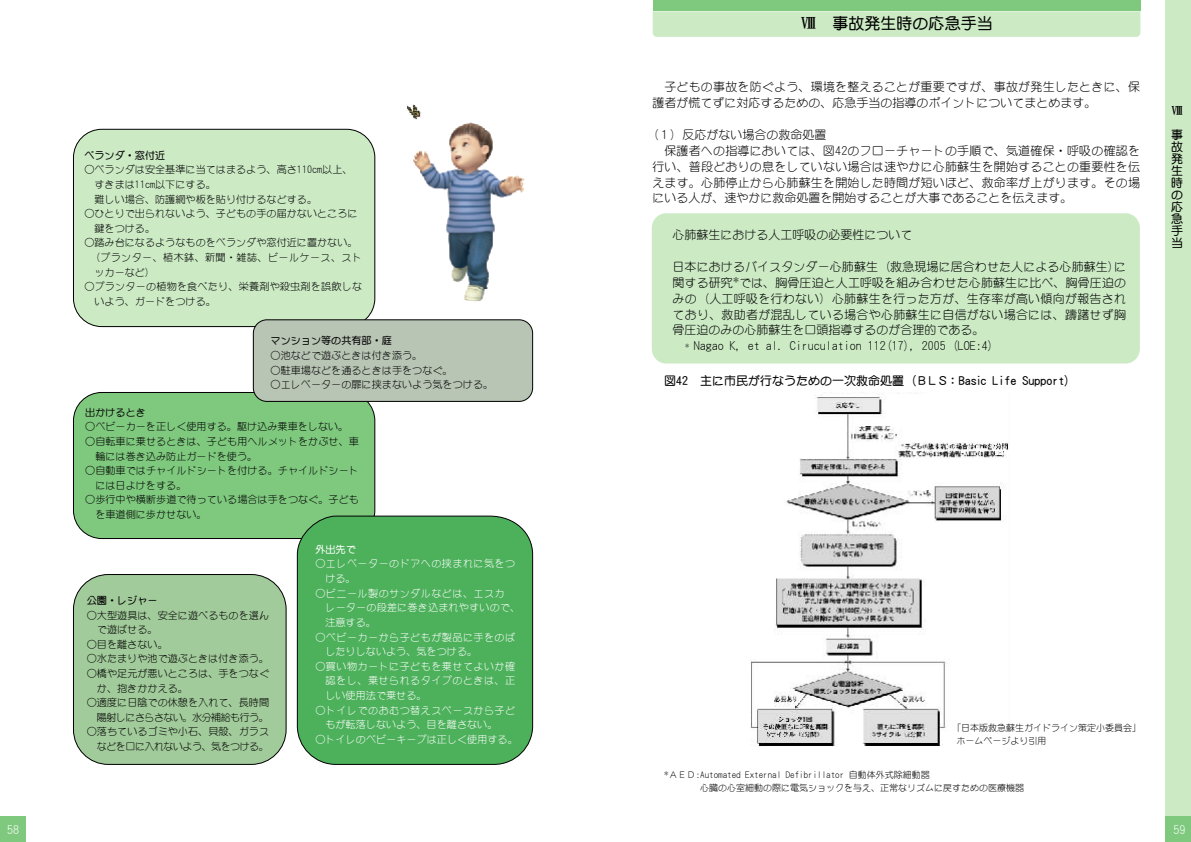
<style>
.page{position:relative;width:1191px;height:842px;background:#fff}
.page>*{position:absolute;margin:0;border:0;box-sizing:border-box;transform-origin:0 0}
.t1{font:16px "DF Maru Gothic Std W7";color:#000}
.t2{font:12px/15.9px "DF Maru Gothic Std W3";letter-spacing:.01em;color:#000}
.t3{font:12px/12px "DF Maru Gothic Std W7";color:#000;text-align:justify}
.t4{font:12px "DF Maru Gothic Std W3";color:#fff}
.t5{font:12px "DF Kai Sho Std W7";color:#000}
.t6{font:10.1px/14.6px "DF Maru Gothic Std W3";color:#000}
.t7{font:10.1px/14.6px "DF Maru Gothic Std W3";letter-spacing:.04em;color:#fff}
.t8{font:10.1px/14.6px "DF Maru Gothic Std W3";letter-spacing:.015em;color:#fff}
.t9{font:10.1px/14.6px "DF Maru Gothic Std W3";letter-spacing:-.025em;color:#000;text-align:right}
.t10{font:10.1px/14.6px "DF Maru Gothic Std W3";letter-spacing:-.05em;color:#000;text-align:right}
.t11{font:10.1px "DF Maru Gothic Std W7";color:#000}
.t12{font:10.1px "DF Maru Gothic Std W3";letter-spacing:.035em;color:#000}
.t13{font:10.1px "DF Maru Gothic Std W3";color:#fff}
.t14{font:10.1px "DF Maru Gothic Std W5";color:#000}
.t15{font:10.1px "DF Maru Gothic Std W7";color:#fff}
.t16{font:9px/12.8px "DF Maru Gothic Std W3";color:#000}
.s1{font-family:"DF Kai Sho Std W7"}
.s2{font-size:8.5px}
</style>
<div class="page">
<div style="left:1165px;top:0;width:26px;height:842px;background:#ccebc5"></div>
<div style="left:0;top:816px;width:25px;height:26px;background:#7fc97f"></div>
<div style="left:1165px;top:816px;width:26px;height:26px;background:#7fc97f"></div>
<div style="left:653px;top:0;width:487px;height:11px;background:#7fc97f"></div>
<div style="left:652px;top:11px;width:488px;height:26px;background:#ccebc5"></div>
<div style="left:73px;top:392px;width:302px;height:147px;background:#7fc97f;border:1px solid #000;border-radius:28px"></div>
<div style="left:73px;top:129px;width:302px;height:198px;background:#ccebc5;border:1px solid #000;border-radius:28px"></div>
<div style="left:253px;top:320px;width:280px;height:81px;background:#b8c4b4;border:1px solid #000;border-radius:14px"></div>
<div style="left:297px;top:516px;width:236px;height:249px;background:#4db15c"></div>
<div style="left:73px;top:574px;width:213px;height:190px;background:#a2cb9b;border:1px solid #000;border-radius:35px"></div>
<img style="left:750px;top:393px;width:259px;height:354px">
<div style="left:652px;top:213px;width:488px;height:150px;background:#ccebc5;border-radius:15px"></div>
<img style="left:407px;top:105px;width:117px;height:196px">
<p class="t11" style="left:84px;top:150px;width:82px">ベランダ・窓付近</p>
<p class="t6" style="left:94px;top:162px;width:260px;text-indent:-10px">○ベランダは安全基準に当てはまるよう、高さ110cm以上、すきまは11cm以下にする。<br>難しい場合、防護網や板を貼り付けるなどする。</p>
<p class="t6" style="left:94px;top:206px;width:265px;text-indent:-10px">○ひとりで出られないよう、子どもの手の届かないところに鍵をつける。</p>
<p class="t6" style="left:84px;top:235px;width:275px">○踏み台になるようなものをベランダや窓付近に置かない。</p>
<p class="t12" style="left:90px;top:252px;width:274px">（プランター、植木鉢、新聞・雑誌、ビールケース、スト</p>
<p class="t6" style="left:94px;top:264px;width:62px">ッカーなど）</p>
<p class="t6" style="left:94px;top:279px;width:269px;text-indent:-10px">○プランターの植物を食べたり、栄養剤や殺虫剤を誤飲しないよう、ガードをつける。</p>
<p class="t11" style="left:270px;top:335px;width:123px">マンション等の共有部・庭</p>
<p class="t6" style="left:270px;top:348px;width:153px">○池などで遊ぶときは付き添う。</p>
<p class="t6" style="left:270px;top:362px;width:184px">○駐車場などを通るときは手をつなぐ。</p>
<p class="t6" style="left:270px;top:377px;width:224px">○エレベーターの扉に挟まないよう気をつける。</p>
<p class="t14" style="left:85px;top:407px;width:62px">出かけるとき</p>
<p class="t6" style="left:85px;top:419px;width:265px">○ベビーカーを正しく使用する。駆け込み乗車をしない。</p>
<p class="t6" style="left:95px;top:434px;width:265px;text-indent:-10px">○自転車に乗せるときは、子ども用へルメットをかぶせ、車輪には巻き込み防止ガードを使う。</p>
<p class="t6" style="left:95px;top:463px;width:265px;text-indent:-10px">○自動車ではチャイルドシートを付ける。チャイルドシートには日よけをする。</p>
<p class="t6" style="left:95px;top:492px;width:265px;text-indent:-10px">○歩行中や横断歩道で待っている場合は手をつなぐ。子どもを車道側に歩かせない。</p>
<p class="t15" style="left:315px;top:544px;width:42px">外出先で</p>
<p class="t7" style="left:325px;top:556px;width:191px;text-indent:-10px">○エレベーターのドアへの挟まれに気をつける。</p>
<p class="t8" style="left:325px;top:586px;width:196px;text-indent:-10px">○ビニール製のサンダルなどは、エスカ<br>レーターの段差に巻き込まれやすいので、注意する。</p>
<p class="t7" style="left:325px;top:629px;width:191px;text-indent:-10px">○ベビーカーから子どもが製品に手をのばしたりしないよう、気をつける。</p>
<p class="t7" style="left:325px;top:659px;width:191px;text-align:justify;text-indent:-10px">○買い物カートに子どもを乗せてよいか確認をし、乗せられるタイプのときは、正しい使用法で乗せる。</p>
<p class="t7" style="left:325px;top:702px;width:191px;text-indent:-10px">○トイレでのおむつ替えスペースから子どもが転落しないよう、目を離さない。</p>
<p class="t13" style="left:315px;top:734px;width:204px">○トイレのベビーキープは正しく使用する。</p>
<p class="t11" style="left:87px;top:595px;width:72px">公園・レジャー</p>
<p class="t6" style="left:97px;top:607px;width:174px;text-indent:-10px">○大型遊具は、安全に遊べるものを選んで遊ばせる。</p>
<p class="t6" style="left:87px;top:637px;width:82px">○目を離さない。</p>
<p class="t6" style="left:87px;top:651px;width:184px">○水たまりや池で遊ぶときは付き添う。</p>
<p class="t6" style="left:97px;top:666px;width:174px;text-indent:-10px">○橋や足元が悪いところは、手をつなぐか、抱きかかえる。</p>
<p class="t9" style="left:87px;top:695px;width:184px">○適度に日陰での休憩を入れて、長時間陽射しにさらさない。水分補給も行う。</p>
<p class="t10" style="left:87px;top:724px;width:184px">○落ちているゴミや小石、貝殻、ガラスなどを口に入れないよう、気をつける。</p>
<h1 class="t1" style="left:800px;top:15px;width:193px"><span class="s1">Ⅷ</span> 事故発生時の応急手当</h1>
<p class="t2" style="left:652px;top:79px;width:489px;text-indent:12px">子どもの事故を防ぐよう、環境を整えることが重要ですが、事故が発生したときに、保護者が慌てずに対応するための、応急手当の指導のポイントについてまとめます。</p>
<p class="t2" style="left:646px;top:126px;width:181px">（１）反応がない場合の救命処置</p>
<p class="t2" style="left:664px;top:142px;width:477px">保護者への指導においては、図42のフローチャートの手順で、気道確保・呼吸の確認を</p>
<p class="t2" style="left:652px;top:158px;width:489px">行い、普段どおりの息をしていない場合は速やかに心肺蘇生を開始することの重要性を伝</p>
<p class="t2" style="left:652px;top:174px;width:489px">えます。心肺停止から心肺蘇生を開始した時間が短いほど、救命率が上がります。その場</p>
<p class="t2" style="left:652px;top:190px;width:421px">にいる人が、速やかに救命処置を開始することが大事であることを伝えます。</p>
<p class="t2" style="left:672px;top:227px;width:241px">心肺蘇生における人工呼吸の必要性について</p>
<p class="t2" style="left:672px;top:258px;width:455px">日本におけるバイスタンダー心肺蘇生（救急現場に居合わせた人による心肺蘇生）に</p>
<p class="t2" style="left:672px;top:274px;width:455px">関する研究*では、胸骨圧迫と人工呼吸を組み合わせた心肺蘇生に比べ、胸骨圧迫の</p>
<p class="t2" style="left:672px;top:290px;width:455px">みの（人工呼吸を行わない）心肺蘇生を行った方が、生存率が高い傾向が報告され</p>
<p class="t2" style="left:672px;top:306px;width:455px">ており、救助者が混乱している場合や心肺蘇生に自信がない場合には、躊躇せず胸</p>
<p class="t2" style="left:672px;top:322px;width:313px">骨圧迫のみの心肺蘇生を口頭指導するのが合理的である。</p>
<p class="t2" style="left:685px;top:338px;width:310px"><span class="s2">*</span> Nagao K, et al. Ciruculation 112(17), 2005 (LOE:4)</p>
<p class="t3" style="left:664px;top:374px;width:414px">図42 主に市民が行なうための一次救命処置（ＢＬＳ：Basic Life Support）</p>
<p class="t5" style="left:1171px;top:104px;width:13px">Ⅷ</p>
<p class="t3" style="left:1171px;top:129px;width:13px">事故発生時の応急手当</p>
<p class="t16" style="left:956px;top:721px;width:186px;text-indent:-4px">「日本版救急蘇生ガイドライン策定小委員会」ホームページより引用</p>
<p class="t16" style="left:700px;top:768px;width:325px;text-indent:-36px">*ＡＥＤ:Automated External Defibrillator 自動体外式除細動器<br>心臓の心室細動の際に電気ショックを与え、正常なリズムに戻すための医療機器</p>
<p class="t4" style="left:7px;top:823px;width:13px">58</p>
<p class="t4" style="left:1173px;top:823px;width:13px">59</p>
</div>
